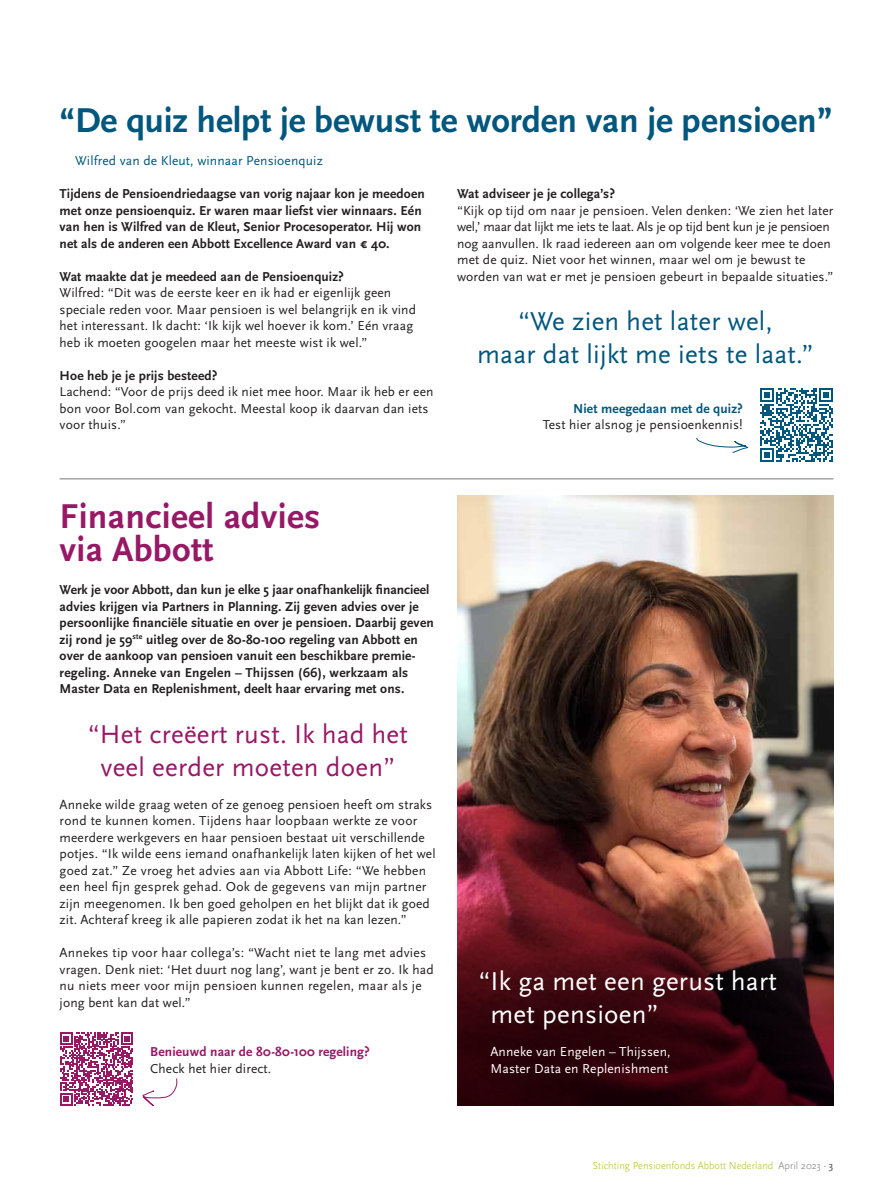
<style>
.page{position:relative;width:893px;height:1191px;background:#fff}
.page>*{position:absolute;margin:0;border:0;box-sizing:border-box;transform-origin:0 0}
.t1{font:700 36px "Scala Sans Pro";letter-spacing:-.005em;color:#00577d}
.t2{font:700 36px/33px "Scala Sans Pro";letter-spacing:.01em;color:#971966}
.t3{font:27px/33px "Scala Sans Pro";letter-spacing:.01em;color:#00577d;text-align:center}
.t4{font:27px/33px "Scala Sans Pro";letter-spacing:.01em;color:#971966;text-align:center}
.t5{font:27px/33px "Scala Sans Pro";letter-spacing:.01em;color:#fff}
.t6{font:13.5px/16.5px "Scala Sans Pro";letter-spacing:.01em;color:#231f20}
.t7{font:700 13.5px/16.5px "Scala Sans Pro";letter-spacing:.01em;color:#231f20}
.t8{font:13.5px/16.5px "Scala Sans Pro";letter-spacing:.01em;color:#fff}
.t9{font:13.5px "Scala Sans Pro";letter-spacing:.01em;color:#00577d}
.t10{font:700 13.5px "Scala Sans Pro";letter-spacing:.01em;color:#971966}
.t11{font:700 13.5px "Scala Sans Pro";letter-spacing:.01em;color:#00577d}
.t12{font:300 10.5px "Scala Sans Pro";color:#aebc21}
.s1{color:#76787b}
.s2{font-weight:700;color:#76787b}
</style>
<div class="page">
<svg style="left:696px;top:388px;width:137px;height:73px"></svg>
<hr style="left:60px;top:478px;width:773px;height:1px;background:#76787b">
<img style="left:457px;top:495px;width:376px;height:412px">
<svg style="left:142px;top:1078px;width:36px;height:28px"></svg>
<svg style="left:457px;top:907px;width:376px;height:198px;background:#400e14"></svg>
<svg style="left:60px;top:1032px;width:73px;height:73px"></svg>
<h1 class="t1" style="left:60px;top:100px;width:774px">“De quiz helpt je bewust te worden van je pensioen”</h1>
<p class="t9" style="left:75px;top:153px;width:249px">Wilfred van de Kleut, winnaar Pensioenquiz</p>
<p class="t7" style="left:60px;top:185px;width:367px">Tijdens de Pensioendriedaagse van vorig najaar kon je meedoen met onze pensioenquiz. Er waren maar liefst vier winnaars. Eén van hen is Wilfred van de Kleut, Senior Procesoperator. Hij won net als de anderen een Abbott Excellence Award van € 40.</p>
<p class="t7" style="left:60px;top:268px;width:286px">Wat maakte dat je meedeed aan de Pensioenquiz?</p>
<p class="t6" style="left:60px;top:284px;width:358px">Wilfred: “Dit was de eerste keer en ik had er eigenlijk geen speciale reden voor. Maar pensioen is wel belangrijk en ik vind het interessant. Ik dacht: ‘Ik kijk wel hoever ik kom.’ Eén vraag heb ik moeten googelen maar het meeste wist ik wel.”</p>
<p class="t7" style="left:60px;top:367px;width:159px">Hoe heb je je prijs besteed?</p>
<p class="t6" style="left:60px;top:383px;width:376px">Lachend: “Voor de prijs deed ik niet mee hoor. Maar ik heb er een bon voor Bol.com van gekocht. Meestal koop ik daarvan dan iets voor thuis.”</p>
<p class="t7" style="left:457px;top:185px;width:159px">Wat adviseer je je collega’s?</p>
<p class="t6" style="left:457px;top:202px;width:378px">“Kijk op tijd om naar je pensioen. Velen denken: ‘We zien het later wel,’ maar dat lijkt me iets te laat. Als je op tijd bent kun je je pensioen nog aanvullen. Ik raad iedereen aan om volgende keer mee te doen met de quiz. Niet voor het winnen, maar wel om je bewust te worden van wat er met je pensioen gebeurt in bepaalde situaties.”</p>
<h2 class="t3" style="left:477px;top:305px;width:338px">“We zien het later wel,<br>maar dat lijkt me iets te laat.”</h2>
<p class="t11" style="left:573px;top:400px;width:171px">Niet meegedaan met de quiz?</p>
<p class="t6" style="left:543px;top:416px;width:201px">Test hier alsnog je pensioenkennis!</p>
<h1 class="t2" style="left:60px;top:500px;width:262px">Financieel advies via Abbott</h1>
<p class="t7" style="left:60px;top:581px;width:376px">Werk je voor Abbott, dan kun je elke 5 jaar onafhankelijk financieel advies krijgen via Partners in Planning. Zij geven advies over je persoonlijke financiële situatie en over je pensioen. Daarbij geven zij rond je 59<sup>ste</sup> uitleg over de 80-80-100 regeling van Abbott en over de aankoop van pensioen vanuit een beschikbare premie&shy;regeling. Anneke van Engelen – Thijssen (66), werkzaam als Master Data en Replenishment, deelt haar ervaring met ons.</p>
<h2 class="t4" style="left:88px;top:717px;width:322px">“Het creëert rust. Ik had het veel eerder moeten doen”</h2>
<p class="t6" style="left:60px;top:796px;width:377px">Anneke wilde graag weten of ze genoeg pensioen heeft om straks rond te kunnen komen. Tijdens haar loopbaan werkte ze voor meerdere werkgevers en haar pensioen bestaat uit verschillende potjes. “Ik wilde eens iemand onafhankelijk laten kijken of het wel goed zat.” Ze vroeg het advies aan via Abbott Life: “We hebben een heel fijn gesprek gehad. Ook de gegevens van mijn partner zijn meegenomen. Ik ben goed geholpen en het blijkt dat ik goed zit. Achteraf kreeg ik alle papieren zodat ik het na kan lezen.”</p>
<p class="t6" style="left:60px;top:944px;width:375px">Annekes tip voor haar collega’s: “Wacht niet te lang met advies vragen. Denk niet: ‘Het duurt nog lang’, want je bent er zo. Ik had nu niets meer voor mijn pensioen kunnen regelen, maar als je jong bent kan dat wel.”</p>
<p class="t10" style="left:150px;top:1044px;width:221px">Benieuwd naar de 80-80-100 regeling?</p>
<p class="t6" style="left:150px;top:1060px;width:123px">Check het hier direct.</p>
<h2 class="t5" style="left:490px;top:965px;width:288px;text-indent:-12px">“Ik ga met een gerust hart met pensioen”</h2>
<p class="t8" style="left:490px;top:1043px;width:182px">Anneke van Engelen – Thijssen,<br>Master Data en Replenishment</p>
<p class="t12" style="left:593px;top:1159px;width:242px">Stichting Pensioenfonds Abbott Nederland <span class="s1">April 2023 -</span> <span class="s2">3</span></p>
</div>
